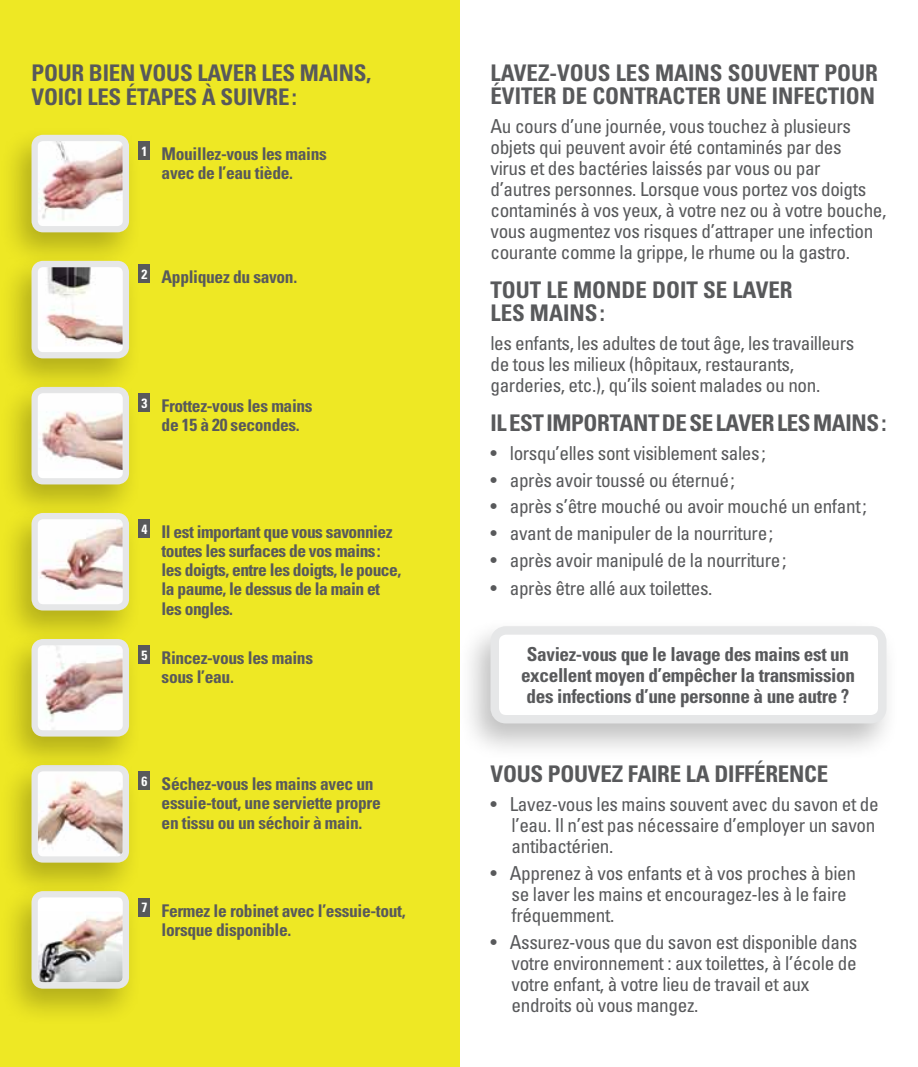
<style>
.page{position:relative;width:918px;height:1067px;background:#fff}
.page>*{position:absolute;margin:0;border:0;box-sizing:border-box;transform-origin:0 0}
.t1{font:700 condensed 22.93px/23.4px "Univers";letter-spacing:-.01em;color:#58595b}
.t2{font:condensed 19.25px/21px "Univers";letter-spacing:-.02em;color:#58595b}
.t3{font:700 condensed 19.25px/21px "Univers";letter-spacing:-.02em;color:#58595b;text-align:center}
.t4{font:700 condensed 17.5px/19.2px "Univers";letter-spacing:-.02em;color:#58595b}
</style>
<div class="page">
<div style="left:457px;top:616px;width:443px;height:145px;background:#000;opacity:.25"></div>
<div style="left:495px;top:630px;width:387px;height:89px;background:#fff;border-radius:11px"></div>
<div style="left:490px;top:626px;width:396px;height:97px;border:8px solid #e6e7e8;border-radius:11px"></div>
<div style="left:0;top:0;width:459px;height:1067px;background:#eee824"></div>
<div style="left:0;top:125px;width:143px;height:145px;background:#000;opacity:.25"></div>
<img style="left:39px;top:142px;width:83px;height:83px">
<div style="left:32px;top:135px;width:97px;height:97px;border:6px solid #e6e7e8;border-radius:8px"></div>
<div style="left:0;top:377px;width:143px;height:145px;background:#000;opacity:.25"></div>
<div style="left:35px;top:390px;width:91px;height:91px;background:#fff;border-radius:8px"></div>
<img style="left:41px;top:411px;width:81px;height:59px">
<div style="left:32px;top:387px;width:97px;height:97px;border:6px solid #e6e7e8;border-radius:8px"></div>
<div style="left:0;top:251px;width:143px;height:145px;background:#000;opacity:.25"></div>
<div style="left:35px;top:264px;width:91px;height:91px;background:#fff;border-radius:8px"></div>
<img style="left:39px;top:268px;width:83px;height:77px">
<div style="left:32px;top:261px;width:97px;height:97px;border:6px solid #e6e7e8;border-radius:8px"></div>
<div style="left:0;top:503px;width:143px;height:145px;background:#000;opacity:.25"></div>
<img style="left:39px;top:520px;width:83px;height:83px">
<div style="left:32px;top:513px;width:97px;height:97px;border:6px solid #e6e7e8;border-radius:8px"></div>
<div style="left:0;top:755px;width:143px;height:145px;background:#000;opacity:.25"></div>
<img style="left:39px;top:774px;width:83px;height:81px">
<div style="left:32px;top:765px;width:97px;height:97px;border:6px solid #e6e7e8;border-radius:8px"></div>
<div style="left:0;top:629px;width:143px;height:145px;background:#000;opacity:.25"></div>
<img style="left:39px;top:646px;width:83px;height:83px">
<div style="left:32px;top:639px;width:97px;height:97px;border:6px solid #e6e7e8;border-radius:8px"></div>
<div style="left:0;top:881px;width:143px;height:145px;background:#000;opacity:.25"></div>
<div style="left:35px;top:894px;width:91px;height:91px;background:#fff;border-radius:8px"></div>
<img style="left:39px;top:914px;width:83px;height:67px">
<div style="left:32px;top:891px;width:97px;height:97px;border:6px solid #e6e7e8;border-radius:8px"></div>
<div style="left:139px;top:141px;width:11px;height:19px;background:#58595b"></div>
<div style="left:139px;top:264px;width:11px;height:19px;background:#58595b"></div>
<div style="left:139px;top:393px;width:11px;height:19px;background:#58595b"></div>
<div style="left:139px;top:519px;width:11px;height:18px;background:#58595b"></div>
<div style="left:139px;top:645px;width:11px;height:19px;background:#58595b"></div>
<div style="left:139px;top:771px;width:11px;height:19px;background:#58595b"></div>
<div style="left:139px;top:898px;width:11px;height:18px;background:#58595b"></div>
<p class="t1" style="left:32px;top:60px;width:341px;line-height:24.5px">Pour bien vous laver les mains, voici les étapes à suivre:</p>
<p class="t4" style="left:162px;top:144px;width:167px;text-indent:-20px"><sup>1</sup> Mouillez-vous les mains avec de l’eau tiède.</p>
<p class="t4" style="left:141px;top:266px;width:157px"><sup>2</sup> Appliquez du savon.</p>
<p class="t4" style="left:141px;top:396px;width:173px;text-align:center"><sup>3</sup> Frottez-vous les mains de 15 à 20 secondes.</p>
<p class="t4" style="left:162px;top:521px;width:241px;text-indent:-20px"><sup>4</sup> Il est important que vous savonniez toutes les surfaces de vos mains: les doigts, entre les doigts, le pouce, la paume, le dessus de la main et les ongles.</p>
<p class="t4" style="left:162px;top:648px;width:153px;text-indent:-20px"><sup>5</sup> Rincez-vous les mains sous l’eau.</p>
<p class="t4" style="left:162px;top:774px;width:221px;text-indent:-20px"><sup>6</sup> Séchez-vous les mains avec un essuie-tout, une serviette propre en tissu ou un séchoir à main.</p>
<p class="t4" style="left:162px;top:900px;width:246px;text-indent:-20px"><sup>7</sup> Fermez le robinet avec l’essuie-tout, lorsque disponible.</p>
<p class="t1" style="left:490px;top:60px;width:389px">Lavez-vous les mains souvent pour éviter de contracter une infection</p>
<p class="t2" style="left:490px;top:115px;width:397px">Au cours d’une journée, vous touchez à plusieurs objets qui peuvent avoir été contaminés par des<br>virus et des bactéries laissés par vous ou par<br>d’autres personnes. Lorsque vous portez vos doigts contaminés à vos yeux, à votre nez ou à votre bouche, vous augmentez vos risques d’attraper une infection courante comme la grippe, le rhume ou la gastro.</p>
<p class="t1" style="left:490px;top:277px;width:304px">Tout le monde doit se laver les mains:</p>
<p class="t2" style="left:490px;top:332px;width:365px">les enfants, les adultes de tout âge, les travailleurs de tous les milieux (hôpitaux, restaurants, garderies, etc.), qu’ils soient malades ou non.</p>
<p class="t1" style="left:490px;top:411px;width:397px">Il est important de se laver les mains:</p>
<p class="t2" style="left:490px;top:442px;width:277px">• lorsqu’elles sont visiblement sales;</p>
<p class="t2" style="left:490px;top:469px;width:246px">• après avoir toussé ou éternué;</p>
<p class="t2" style="left:490px;top:495px;width:378px">• après s’être mouché ou avoir mouché un enfant;</p>
<p class="t2" style="left:490px;top:522px;width:284px">• avant de manipuler de la nourriture;</p>
<p class="t2" style="left:490px;top:549px;width:297px">• après avoir manipulé de la nourriture;</p>
<p class="t2" style="left:490px;top:577px;width:223px">• après être allé aux toilettes.</p>
<p class="t3" style="left:521px;top:643px;width:335px">Saviez-vous que le lavage des mains est un excellent moyen d’empêcher la transmission des infections d’une personne à une autre ?</p>
<p class="t1" style="left:490px;top:762px;width:339px">Vous pouvez faire la différence</p>
<p class="t2" style="left:511px;top:793px;width:369px;text-indent:-21px">• Lavez-vous les mains souvent avec du savon et de l’eau. Il n’est pas nécessaire d’employer un savon antibactérien.</p>
<p class="t2" style="left:511px;top:862px;width:346px;text-indent:-21px">• Apprenez à vos enfants et à vos proches à bien se laver les mains et encouragez-les à le faire fréquemment.</p>
<p class="t2" style="left:511px;top:930px;width:347px;text-indent:-21px">• Assurez-vous que du savon est disponible dans votre environnement : aux toilettes, à l’école de votre enfant, à votre lieu de travail et aux endroits où vous mangez.</p>
</div>
